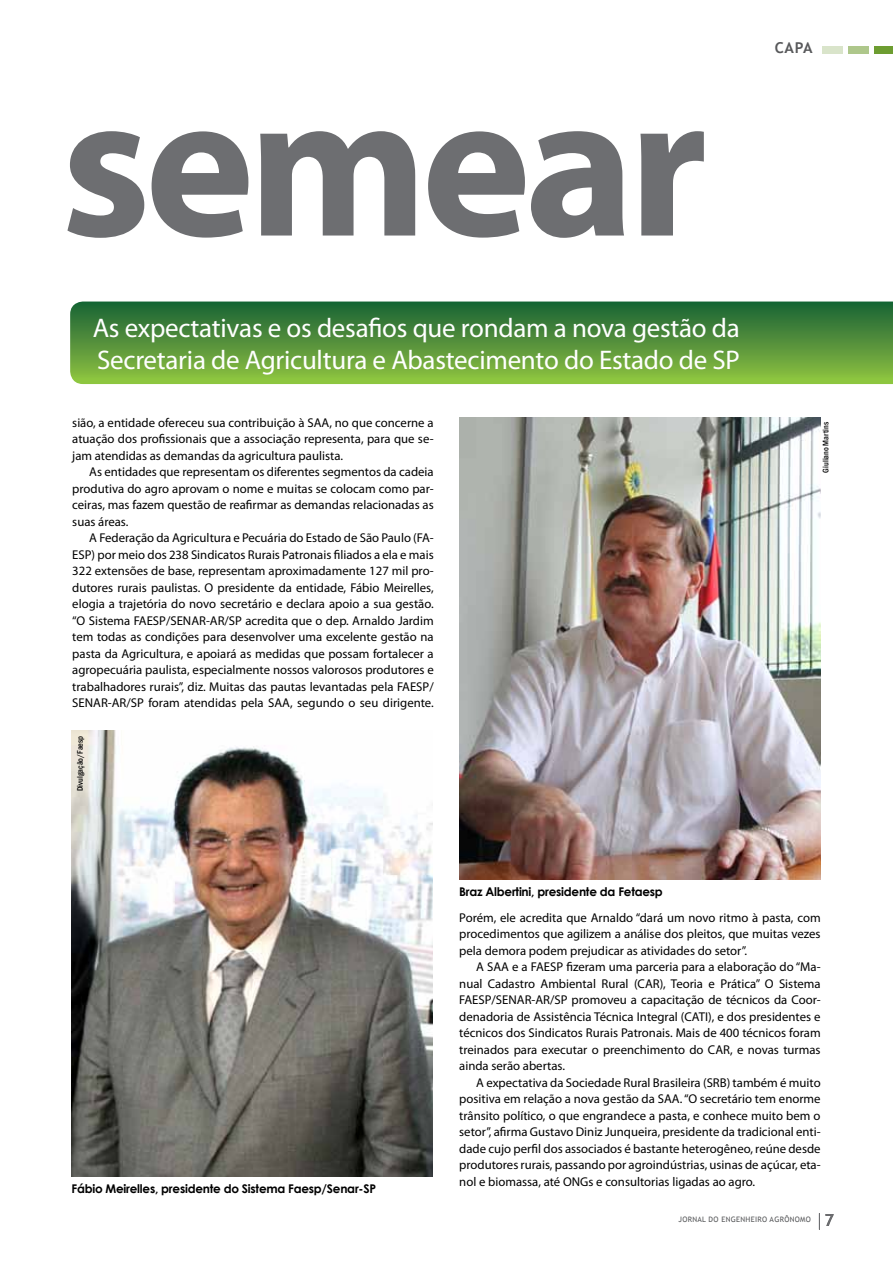
<style>
.page{position:relative;width:893px;height:1263px;background:#fff}
.page>*{position:absolute;margin:0;border:0;box-sizing:border-box;transform-origin:0 0}
.t1{font:700 208.2px "Myriad Pro";letter-spacing:-.03em;color:#6d6e71}
.t2{font:27px/31.5px "Myriad Pro";letter-spacing:-.01em;color:#fff}
.t3{font:700 15px "Trebuchet MS";color:#58595b}
.t4{font:12.75px/16.5px "Myriad Pro";color:#000;text-align:justify}
.t5{font:700 12px "Century Gothic";letter-spacing:-.02em;color:#000}
.t6{font:500 condensed 8.25px "Franklin Gothic";color:#000}
.t7{font:7.5px "Trebuchet MS";letter-spacing:.04em;color:#58595b}
.s1{font-size:16.5px;color:#000}
</style>
<div class="page">
<div style="left:822px;top:46px;width:21px;height:8px;background:#d9e4ca"></div>
<div style="left:874px;top:46px;width:19px;height:8px;background:#6d9d31"></div>
<div style="left:848px;top:46px;width:21px;height:8px;background:#aec78b"></div>
<svg style="left:819px;top:1213px;width:1px;height:16px"></svg>
<svg style="left:70px;top:302px;width:823px;height:82px;background:#55933b"></svg>
<img style="left:72px;top:730px;width:361px;height:446px">
<img style="left:459px;top:417px;width:362px;height:462px">
<h1 class="t1" style="left:61px;top:30px;width:649px">semear</h1>
<h2 class="t2" style="left:93px;top:312px;width:649px">As expectativas e os desafios que rondam a nova gestão da<br>Secretaria de Agricultura e Abastecimento do Estado de SP</h2>
<p class="t4" style="left:72px;top:414px;width:363px">sião, a entidade ofereceu sua contribuição à SAA, no que concerne a atuação dos profissionais que a associação representa, para que se&shy;jam atendidas as demandas da agricultura paulista.</p>
<p class="t4" style="left:72px;top:463px;width:363px;text-indent:17px">As entidades que representam os diferentes segmentos da cadeia produtiva do agro aprovam o nome e muitas se colocam como par&shy;ceiras, mas fazem questão de reafirmar as demandas relacionadas as suas áreas.</p>
<p class="t4" style="left:72px;top:529px;width:363px;text-indent:17px">A Federação da Agricultura e Pecuária do Estado de São Paulo (FA-ESP) por meio dos 238 Sindicatos Rurais Patronais filiados a ela e mais 322 extensões de base, representam aproximadamente 127 mil pro&shy;dutores rurais paulistas. O presidente da entidade, Fábio Meirelles, elogia a trajetória do novo secretário e declara apoio a sua gestão. “O Sistema FAESP/SENAR-AR/SP acredita que o dep. Arnaldo Jardim tem todas as condições para desenvolver uma excelente gestão na pasta da Agricultura, e apoiará as medidas que possam fortalecer a agropecuária paulista, especialmente nossos valorosos produtores e trabalhadores rurais”, diz. Muitas das pautas levantadas pela FAESP/ SENAR-AR/SP foram atendidas pela SAA, segundo o seu dirigente.</p>
<p class="t6" style="left:75px;top:791px;width:57px;rotate:-90deg">Divulgação/Faesp</p>
<p class="t3" style="left:775px;top:39px;width:39px">CAPA</p>
<p class="t6" style="left:820px;top:472px;width:52px;rotate:-90deg">Giuliano Martins</p>
<p class="t5" style="left:459px;top:882px;width:205px">Braz Albertini, presidente da Fetaesp</p>
<p class="t5" style="left:72px;top:1179px;width:306px">Fábio Meirelles, presidente do Sistema Faesp/Senar-SP</p>
<p class="t4" style="left:459px;top:909px;width:363px">Porém, ele acredita que Arnaldo “dará um novo ritmo à pasta, com procedimentos que agilizem a análise dos pleitos, que muitas vezes pela demora podem prejudicar as atividades do setor”.</p>
<p class="t4" style="left:459px;top:958px;width:363px;text-indent:17px">A SAA e a FAESP fizeram uma parceria para a elaboração do “Ma&shy;nual Cadastro Ambiental Rural (CAR), Teoria e Prática” O Sistema FAESP/SENAR-AR/SP promoveu a capacitação de técnicos da Coor&shy;denadoria de Assistência Técnica Integral (CATI), e dos presidentes e técnicos dos Sindicatos Rurais Patronais. Mais de 400 técnicos foram treinados para executar o preenchimento do CAR, e novas turmas ainda serão abertas.</p>
<p class="t4" style="left:459px;top:1074px;width:363px;text-indent:17px">A expectativa da Sociedade Rural Brasileira (SRB) também é muito positiva em relação a nova gestão da SAA. “O secretário tem enorme trânsito político, o que engrandece a pasta, e conhece muito bem o setor”, afirma Gustavo Diniz Junqueira, presidente da tradicional enti&shy;dade cujo perfil dos associados é bastante heterogêneo, reúne desde produtores rurais, passando por agroindústrias, usinas de açúcar, eta&shy;nol e biomassa, até ONGs e consultorias ligadas ao agro.</p>
<p class="t7" style="left:678px;top:1215px;width:157px">JORNAL DO ENGENHEIRO AGRÔNOMO <span class="s1">7</span></p>
</div>
